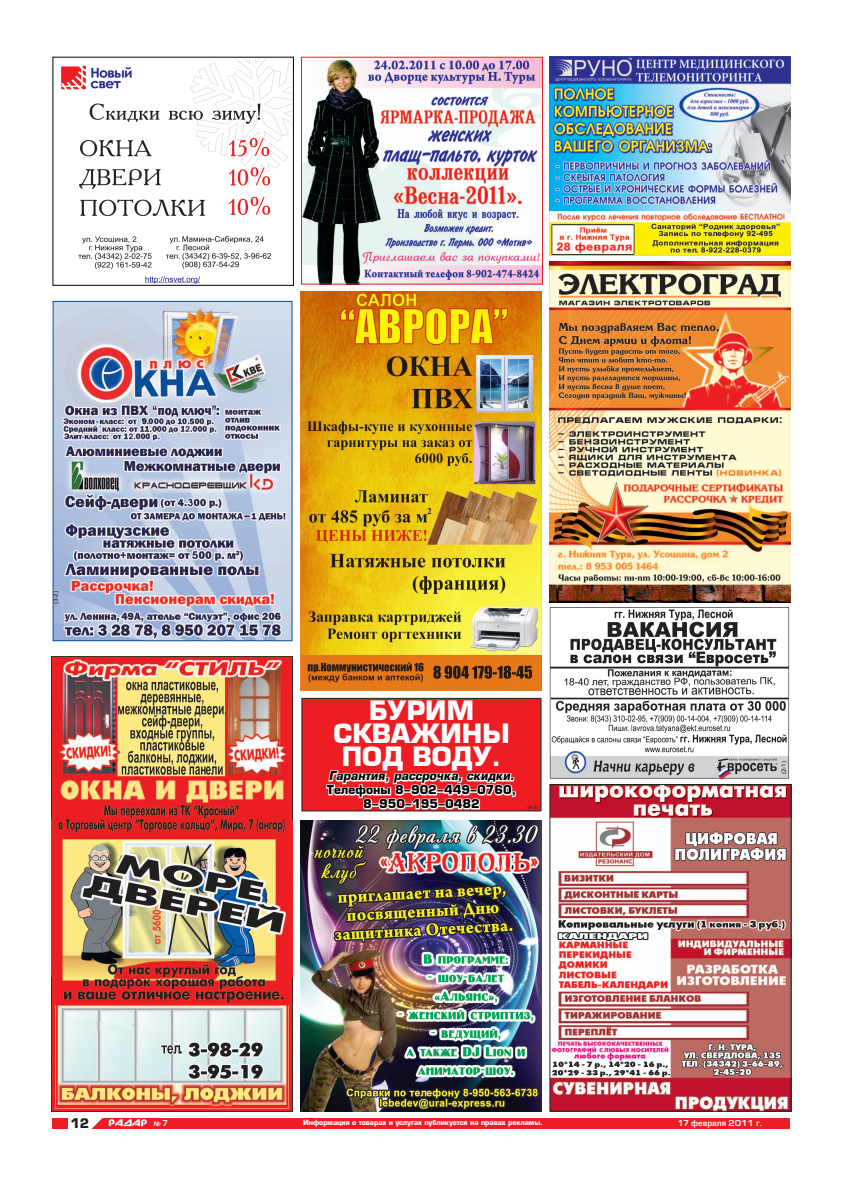
<style>
.page{position:relative;width:842px;height:1191px;background:#fff}
.page>*{position:absolute;margin:0;border:0;box-sizing:border-box;transform-origin:0 0}
.t1{font:700 26px/23px "Europe";color:#fff;text-align:center}
.t2{font:700 13px "Europe";color:#231f20}
.t3{font:700 12px/14px "Europe";color:#000;text-align:center}
.t4{font:italic 700 12px "Europe";color:#000}
.t5{font:9px "New Zelek";color:#fff;scale:1.11 1}
.t6{font:8px "Europe Demi";color:#fff}
.t7{font:700 7px "Europe";letter-spacing:-.01em;color:#fff}
.t8{font:6px "Arial";color:#231f20;scale:1.05 1}
.t9{font:4.9px "Arial";color:#231f20}
.s1{font-family:"Europe Demi";font-size:6px}
.s2{font-family:"Europe Demi";font-size:8px}
</style>
<div class="page">
<div style="left:52px;top:1118px;width:737px;height:10px;background:#ee1d23"></div>
<svg style="left:87px;top:1111px;width:22px;height:18px"></svg>
<div style="left:68px;top:1108px;width:19px;height:27px;background:#fff"></div>
<img style="left:549px;top:57px;width:241px;height:198px">
<img style="left:551px;top:786px;width:238px;height:323px">
<img style="left:55px;top:303px;width:235px;height:336px">
<div style="left:53px;top:301px;width:239px;height:340px;border:1px solid #0c4e99"></div>
<img style="left:61px;top:59px;width:231px;height:225px">
<div style="left:52px;top:57px;width:242px;height:229px;border:1px solid #000"></div>
<img style="left:301px;top:291px;width:241px;height:399px">
<div style="left:301px;top:698px;width:240px;height:113px;background:#ee1d23;border:1px solid #231f20"></div>
<svg style="left:325px;top:770px;width:192px;height:41px"></svg>
<img style="left:51px;top:656px;width:241px;height:455px">
<img style="left:549px;top:262px;width:242px;height:340px">
<img style="left:303px;top:59px;width:238px;height:223px">
<div style="left:301px;top:57px;width:242px;height:227px;border:1px solid #ee1d23"></div>
<img style="left:301px;top:821px;width:241px;height:290px">
<img style="left:549px;top:607px;width:240px;height:172px">
<p class="t8" style="left:52px;top:604px;width:14px;rotate:-90deg">(3-2)</p>
<h1 class="t1" style="left:333px;top:699px;width:178px">Бури м скважи ны под воду.</h1>
<h3 class="t4" style="left:329px;top:769px;width:187px">Гарантия, рассрочка, скидки.</h3>
<h3 class="t3" style="left:327px;top:783px;width:191px">Телефоны 8-902-449-0760,<br>8-950-195-0482</h3>
<p class="t9" style="left:527px;top:804px;width:12px">(4-2)</p>
<p class="t8" style="left:780px;top:774px;width:14px;rotate:-90deg">(2-1)</p>
<h2 class="t2" style="left:70px;top:1115px;width:20px">12</h2>
<p class="t5" style="left:109px;top:1117px;width:55px">РАДАР <span class="s1">¹</span> <span class="s2">7</span></p>
<p class="t7" style="left:303px;top:1117px;width:241px">Информация о товарах и услугах публикуется на правах рекламы.</p>
<p class="t6" style="left:678px;top:1118px;width:86px">17 февраля 2011 г.</p>
</div>
